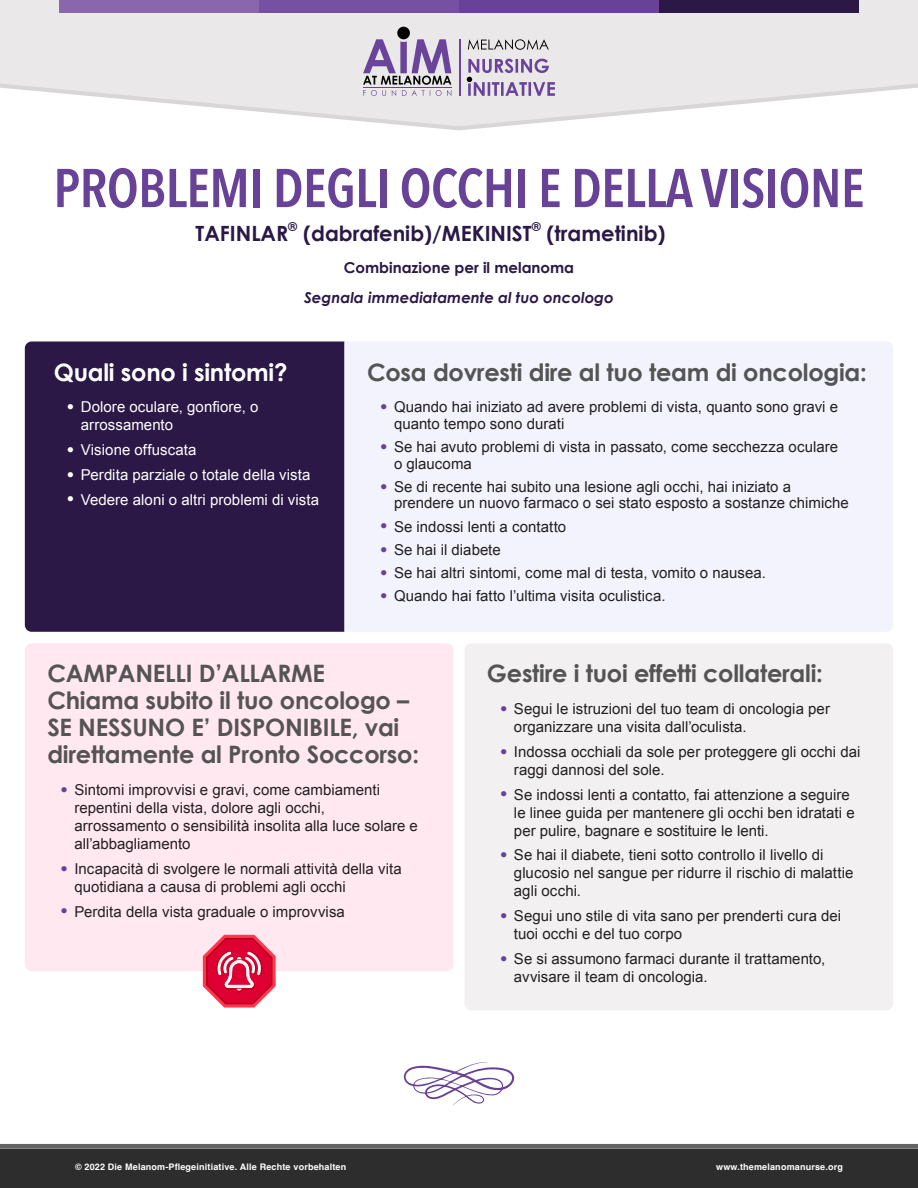
<style>
.page{position:relative;width:918px;height:1188px;background:#fff}
.page>*{position:absolute;margin:0;border:0;box-sizing:border-box;transform-origin:0 0}
.Heading_1{font:600 54px "Avenir Next Condensed";letter-spacing:-.01em;color:#684297}
.t1{font:700 24px/27px "Century Gothic";letter-spacing:-.01em;color:#555455}
.t2{font:700 24px "Century Gothic";letter-spacing:-.01em;color:#fff}
.t3{font:700 21px "Century Gothic";color:#2b1846}
.t4{font:15px/18px "Arial";color:#231f20}
.t5{font:15px/18px "Arial";letter-spacing:.005em;color:#fff}
.Heading_1_Sub_2{font:italic 700 15px "Century Gothic";color:#2b1846}
.Heading_1_Sub_2-2{font:700 15px "Century Gothic";color:#2b1846}
.t6{font:700 12.3px "Century Gothic";color:#2b1846}
.t7{font:700 9px "Helvetica";letter-spacing:.02em;color:#fff}
</style>
<div class="page">
<svg style="left:415px;top:126px;width:88px;height:4px"></svg>
<svg style="left:0;top:0;width:918px;height:126px;fill:#eae8e8"></svg>
<div style="left:59px;top:0;width:200px;height:14px;background:#8a66ac"></div>
<div style="left:259px;top:0;width:200px;height:14px;background:#7651a1"></div>
<div style="left:659px;top:0;width:200px;height:14px;background:#2b1846"></div>
<div style="left:459px;top:0;width:200px;height:14px;background:#684297"></div>
<svg style="left:363px;top:39px;width:88px;height:57px;background:#b1a3bf"></svg>
<div style="left:397px;top:27px;width:13px;height:12px;background:#040503;border-radius:50%"></div>
<hr style="left:459px;top:39px;width:1px;height:57px;background:#6a449b">
<svg style="left:468px;top:39px;width:81px;height:11px"></svg>
<svg style="left:467px;top:59px;width:88px;height:37px;background:#bcaecc"></svg>
<div style="left:0;top:1149px;width:918px;height:39px;background:#2e2d2e"></div>
<svg style="left:0;top:1144px;width:918px;height:5px;background:#6a6969"></svg>
<div style="left:25px;top:342px;width:320px;height:290px;background:#2b1846"></div>
<div style="left:464px;top:643px;width:429px;height:367px;background:#f3f0f1;border-radius:7px"></div>
<div style="left:345px;top:342px;width:548px;height:289px;background:#f3f3fd"></div>
<svg style="left:404px;top:1062px;width:111px;height:44px"></svg>
<div style="left:25px;top:643px;width:429px;height:328px;background:#ffe8ef;border-radius:7px"></div>
<svg style="left:203px;top:935px;width:73px;height:73px"></svg>
<svg style="left:381px;top:404px;width:5px;height:6px"></svg>
<svg style="left:381px;top:444px;width:5px;height:5px"></svg>
<svg style="left:381px;top:484px;width:5px;height:5px"></svg>
<svg style="left:381px;top:523px;width:5px;height:6px"></svg>
<svg style="left:381px;top:547px;width:5px;height:5px"></svg>
<svg style="left:381px;top:570px;width:5px;height:5px"></svg>
<svg style="left:381px;top:593px;width:5px;height:6px"></svg>
<svg style="left:68px;top:404px;width:5px;height:6px"></svg>
<svg style="left:68px;top:447px;width:5px;height:5px"></svg>
<svg style="left:68px;top:472px;width:5px;height:5px"></svg>
<svg style="left:68px;top:496px;width:5px;height:6px"></svg>
<p class="Heading_1" style="left:53px;top:142px;width:813px">PROBLEMI DEGLI OCCHI E DELLA VISIONE</p>
<p class="t3" style="left:196px;top:218px;width:94px">TAFINLAR</p>
<p class="t6" style="left:288px;top:217px;width:11px">®</p>
<p class="t3" style="left:303px;top:218px;width:230px">(dabrafenib)/MEKINIST</p>
<p class="t6" style="left:532px;top:217px;width:11px">®</p>
<p class="t3" style="left:547px;top:218px;width:120px">(trametinib)</p>
<p class="Heading_1_Sub_2-2" style="left:344px;top:256px;width:232px">Combinazione per il melanoma</p>
<p class="Heading_1_Sub_2" style="left:304px;top:287px;width:311px">Segnala immediatamente al tuo oncologo</p>
<p class="t2" style="left:54px;top:354px;width:235px">Quali sono i sintomi?</p>
<p class="t1" style="left:367px;top:357px;width:501px">Cosa dovresti dire al tuo team di oncologia:</p>
<p class="t5" style="left:81px;top:398px;width:179px">Dolore oculare, gonfiore, o arrossamento</p>
<p class="t5" style="left:81px;top:441px;width:117px">Visione offuscata</p>
<p class="t5" style="left:81px;top:466px;width:231px">Perdita parziale o totale della vista</p>
<p class="t5" style="left:81px;top:491px;width:240px">Vedere aloni o altri problemi di vista</p>
<p class="t4" style="left:394px;top:399px;width:446px;line-height:16.5px">Quando hai iniziato ad avere problemi di vista, quanto sono gravi e quanto tempo sono durati</p>
<p class="t4" style="left:394px;top:439px;width:446px;line-height:16.5px">Se hai avuto problemi di vista in passato, come secchezza oculare o glaucoma</p>
<p class="t4" style="left:394px;top:479px;width:456px;line-height:16.5px">Se di recente hai subito una lesione agli occhi, hai iniziato a prendere un nuovo farmaco o sei stato esposto a sostanze chimiche</p>
<p class="t4" style="left:394px;top:518px;width:174px">Se indossi lenti a contatto</p>
<p class="t4" style="left:394px;top:541px;width:108px">Se hai il diabete</p>
<p class="t4" style="left:394px;top:564px;width:373px">Se hai altri sintomi, come mal di testa, vomito o nausea.</p>
<p class="t4" style="left:394px;top:587px;width:273px">Quando hai fatto l’ultima visita oculistica.</p>
<p class="t1" style="left:47px;top:659px;width:373px">CAMPANELLI D’ALLARME<br>Chiama subito il tuo oncologo –<br>SE NESSUNO E’ DISPONIBILE, vai direttamente al Pronto Soccorso:</p>
<p class="t4" style="left:74px;top:781px;width:345px">Sintomi improvvisi e gravi, come cambiamenti repentini della vista, dolore agli occhi, arrossamento o sensibilità insolita alla luce solare e all’abbagliamento</p>
<p class="t4" style="left:74px;top:860px;width:329px">Incapacità di svolgere le normali attività della vita quotidiana a causa di problemi agli occhi</p>
<p class="t4" style="left:74px;top:903px;width:272px">Perdita della vista graduale o improvvisa</p>
<p class="t1" style="left:487px;top:659px;width:337px">Gestire i tuoi effetti collaterali:</p>
<p class="t4" style="left:514px;top:700px;width:318px">Segui le istruzioni del tuo team di oncologia per organizzare una visita dall’oculista.</p>
<p class="t4" style="left:514px;top:743px;width:348px">Indossa occhiali da sole per proteggere gli occhi dai raggi dannosi del sole.</p>
<p class="t4" style="left:514px;top:786px;width:342px">Se indossi lenti a contatto, fai attenzione a seguire le linee guida per mantenere gli occhi ben idratati e per pulire, bagnare e sostituire le lenti.</p>
<p class="t4" style="left:514px;top:846px;width:341px">Se hai il diabete, tieni sotto controllo il livello di glucosio nel sangue per ridurre il rischio di malattie agli occhi.</p>
<p class="t4" style="left:514px;top:907px;width:329px">Segui uno stile di vita sano per prenderti cura dei tuoi occhi e del tuo corpo</p>
<p class="t4" style="left:514px;top:950px;width:313px">Se si assumono farmaci durante il trattamento, avvisare il team di oncologia.</p>
<p class="t7" style="left:75px;top:1161px;width:273px">© 2022 Die Melanom-Pflegeinitiative. Alle Rechte vorbehalten</p>
<p class="t7" style="left:716px;top:1161px;width:128px">www.themelanomanurse.org</p>
</div>
